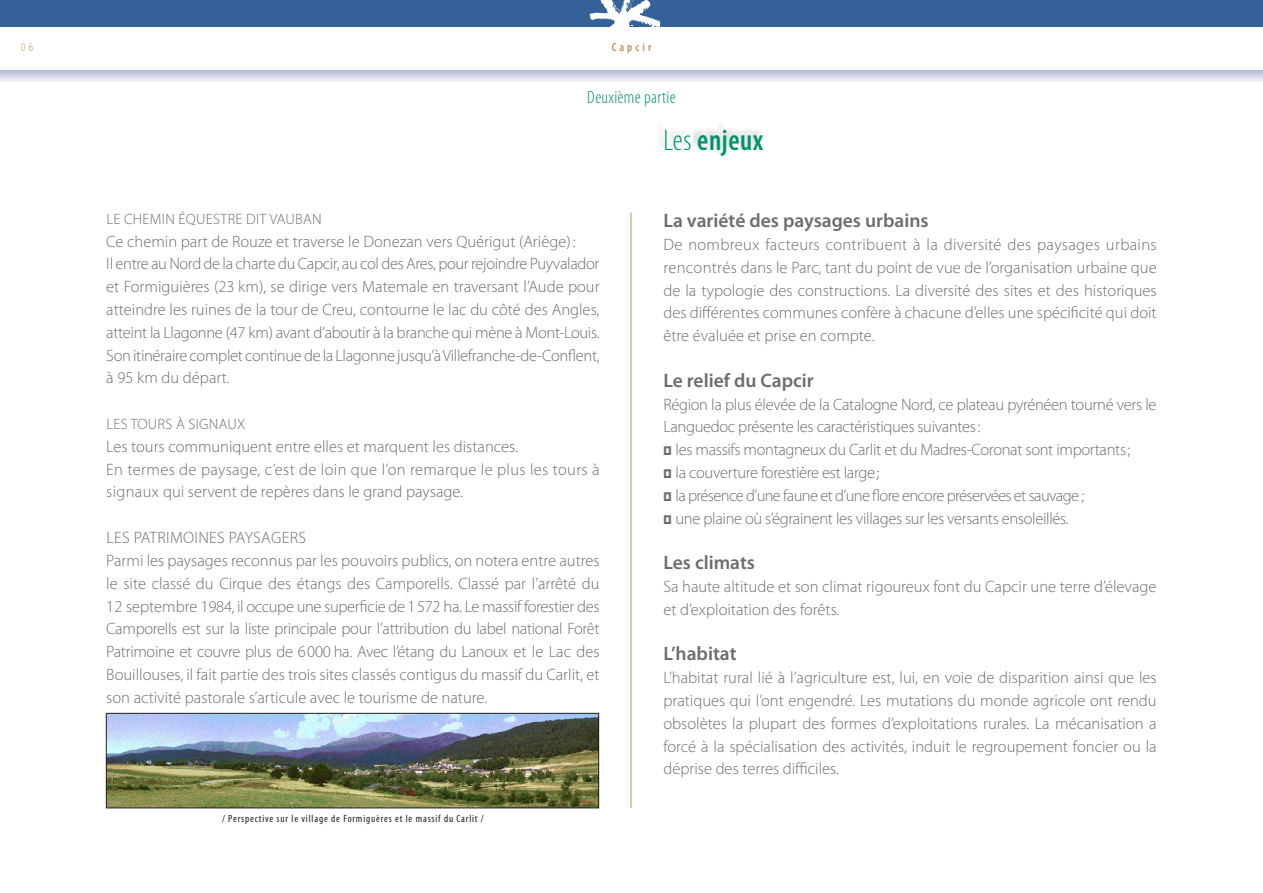
<style>
.page{position:relative;width:1263px;height:893px;background:#fff}
.page>*{position:absolute;margin:0;border:0;box-sizing:border-box;transform-origin:0 0}
.titre_1_light{font:600 condensed 30px "Myriad Pro";color:#00936e;scale:.94 1}
.titre_gras_gris{font:600 19.5px "Myriad Pro";color:#6c6d70}
.t1{font:300 condensed 18px "Myriad Pro";letter-spacing:.02em;color:#00936e}
.texte_courant{font:300 16.5px/22.8px "Myriad Pro";color:#6c6d70;text-align:justify}
.texte_courant-2{font:300 16.5px/22.8px "Myriad Pro";letter-spacing:-.02em;color:#6c6d70}
.texte_courant-3{font:300 16.5px/22.8px "Myriad Pro";letter-spacing:.02em;color:#6c6d70}
.texte_courant-4{font:300 16.5px "Myriad Pro";letter-spacing:-.04em;color:#6c6d70}
.soustitre{font:300 15px "Myriad Pro";letter-spacing:.02em;color:#6c6d70}
.t2{font:600 condensed 12px "Myriad Pro";letter-spacing:.26em;color:#bb925a}
.t3{font:300 condensed 12px "Myriad Pro";color:#bb925a}
.légende{font:condensed 10.5px "Myriad Pro";letter-spacing:.08em;color:#231f20}
.s1{font-weight:300}
</style>
<div class="page">
<svg style="left:0;top:70px;width:1263px;height:12px;background:#d1d6e5"></svg>
<div style="left:0;top:0;width:1263px;height:37px;background:#356199"></div>
<div style="left:0;top:27px;width:1263px;height:43px;background:#fff"></div>
<hr style="left:631px;top:213px;width:1px;height:595px;background:#bb925a">
<svg style="left:589px;top:0;width:72px;height:27px"></svg>
<div style="left:656px;top:120px;width:107px;height:36px;background:#231f20;opacity:.2"></div>
<img style="left:108px;top:715px;width:489px;height:91px">
<div style="left:106px;top:713px;width:493px;height:95px;border:1px solid #231f20"></div>
<p class="t3" style="left:21px;top:40px;width:13px">0 6</p>
<p class="t2" style="left:612px;top:39px;width:41px">Capcir</p>
<p class="t1" style="left:587px;top:86px;width:90px">Deuxième partie</p>
<p class="titre_1_light" style="left:663px;top:122px;width:108px"><span class="s1">Les</span> enjeux</p>
<p class="soustitre" style="left:106px;top:210px;width:45px">Le chemin</p>
<p class="soustitre" style="left:179px;top:210px;width:17px">équestre</p>
<p class="soustitre" style="left:246px;top:210px;width:41px">dit Vauban</p>
<p class="texte_courant" style="left:106px;top:230px;width:471px">Ce chemin part de Rouze et traverse le Donezan vers Quérigut (Ariège):</p>
<p class="texte_courant" style="left:106px;top:252px;width:495px">Il entre au Nord de la charte du Capcir, au col des Ares, pour rejoindre Puyvalador et Formiguières (23 km), se dirige vers Matemale en traversant l’Aude pour atteindre les ruines de la tour de Creu, contourne le lac du côté des Angles, atteint la Llagonne (47 km) avant d’aboutir à la branche qui mène à Mont-Louis.<br>Son itinéraire complet continue de la Llagonne jusqu’à Villefranche-de-Conflent, à 95 km du départ.</p>
<p class="soustitre" style="left:106px;top:415px;width:34px">Les tours</p>
<p class="soustitre" style="left:176px;top:415px;width:22px">à signaux</p>
<p class="texte_courant" style="left:106px;top:435px;width:413px">Les tours communiquent entre elles et marquent les distances.</p>
<p class="texte_courant-3" style="left:106px;top:458px;width:495px">En termes de paysage, c’est de loin que l’on remarque le plus les tours à signaux qui servent de repères dans le grand paysage.</p>
<p class="texte_courant" style="left:106px;top:526px;width:37px">Les patrimoines</p>
<p class="texte_courant" style="left:229px;top:526px;width:34px">paysagers</p>
<p class="texte_courant" style="left:106px;top:549px;width:495px">Parmi les paysages reconnus par les pouvoirs publics, on notera entre autres le site classé du Cirque des étangs des Camporells. Classé par l’arrêté du 12 septembre 1984, il occupe une superficie de 1572 ha. Le massif forestier des Camporells est sur la liste principale pour l’attribution du label national Forêt Patrimoine et couvre plus de 6000 ha. Avec l’étang du Lanoux et le Lac des Bouillouses, il fait partie des trois sites classés contigus du massif du Carlit, et son activité pastorale s’articule avec le tourisme de nature.</p>
<p class="légende" style="left:222px;top:812px;width:263px">/ Perspective sur le village de Formiguères et le massif du Carlit /</p>
<p class="titre_gras_gris" style="left:663px;top:208px;width:267px">La variété des paysages urbains</p>
<p class="texte_courant" style="left:663px;top:233px;width:495px">De nombreux facteurs contribuent à la diversité des paysages urbains rencontrés dans le Parc, tant du point de vue de l’organisation urbaine que de la typologie des constructions. La diversité des sites et des historiques des différentes communes confère à chacune d’elles une spécificité qui doit être évaluée et prise en compte.</p>
<p class="titre_gras_gris" style="left:663px;top:368px;width:152px">Le relief du Capcir</p>
<p class="texte_courant-2" style="left:663px;top:393px;width:495px">Région la plus élevée de la Catalogne Nord, ce plateau pyrénéen tourné vers le<br>Languedoc présente les caractéristiques suivantes:</p>
<p class="texte_courant-2" style="left:663px;top:438px;width:469px">➽ les massifs montagneux du Carlit et du Madres-Coronat sont importants;</p>
<p class="texte_courant-2" style="left:663px;top:461px;width:217px">➽ la couverture forestière est large;</p>
<p class="texte_courant-4" style="left:663px;top:485px;width:422px">➽ la présence d’une faune et d’une flore encore préservées et sauvage ;</p>
<p class="texte_courant-2" style="left:663px;top:507px;width:407px">➽ une plaine où s’égrainent les villages sur les versants ensoleillés.</p>
<p class="titre_gras_gris" style="left:663px;top:550px;width:93px">Les climats</p>
<p class="texte_courant" style="left:663px;top:575px;width:495px">Sa haute altitude et son climat rigoureux font du Capcir une terre d’élevage et d’exploitation des forêts.</p>
<p class="titre_gras_gris" style="left:663px;top:641px;width:75px">L’habitat</p>
<p class="texte_courant" style="left:663px;top:666px;width:495px">L’habitat rural lié à l’agriculture est, lui, en voie de disparition ainsi que les pratiques qui l’ont engendré. Les mutations du monde agricole ont rendu obsolètes la plupart des formes d’exploitations rurales. La mécanisation a forcé à la spécialisation des activités, induit le regroupement foncier ou la déprise des terres difficiles.</p>
</div>
